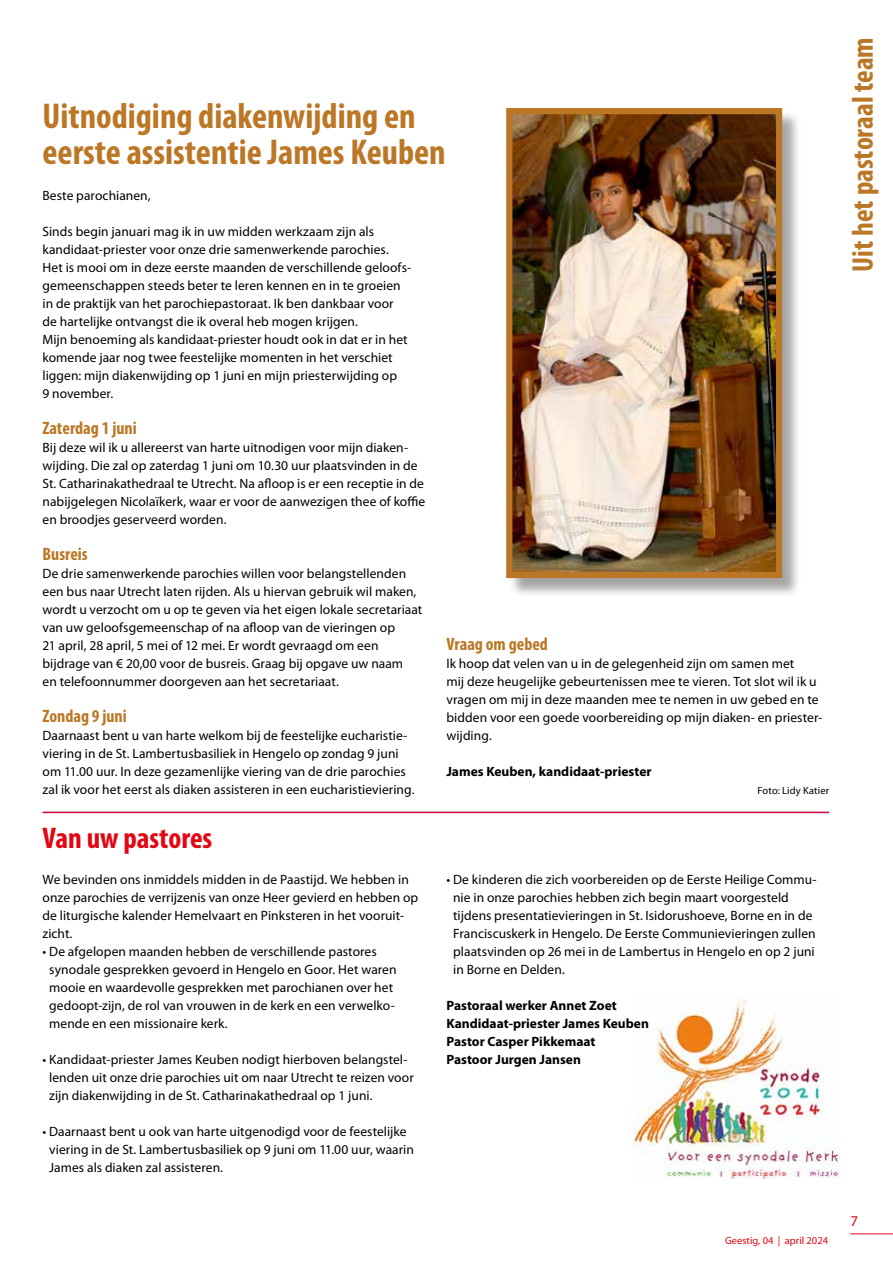
<style>
.page{position:relative;width:893px;height:1263px;background:#fff}
.page>*{position:absolute;margin:0;border:0;box-sizing:border-box;transform-origin:0 0}
.t1{font:700 condensed 36px/36px "Myriad Pro";color:#bb7725}
.t2{font:700 condensed 30px "Myriad Pro";color:#bb7725}
.t3{font:700 condensed 30px "Myriad Pro";color:#e30613}
.t4{font:700 condensed 18px "Myriad Pro";color:#bb7725}
.t5{font:15px "Myriad Pro";color:#e30613}
.t6{font:13.5px/18px "Myriad Pro";letter-spacing:.005em;color:#000}
.t7{font:700 13.5px/18px "Myriad Pro";color:#000}
.t8{font:10.5px "Myriad Pro";color:#e30613}
.t9{font:10.5px "Myriad Pro";letter-spacing:.01em;color:#000}
</style>
<div class="page">
<hr style="left:850px;top:1233px;width:43px;height:1px;background:#e30613">
<img style="left:634px;top:1000px;width:206px;height:178px">
<hr style="left:43px;top:812px;width:786px;height:1px;background:#ce0538">
<div style="left:508px;top:110px;width:294px;height:487px;background:#000;opacity:.35"></div>
<img style="left:513px;top:115px;width:262px;height:456px">
<div style="left:506px;top:108px;width:276px;height:470px;border:6px solid #bb7725"></div>
<h1 class="t1" style="left:43px;top:97px;width:405px">Uitnodiging diakenwijding en eerste assistentie James Keuben</h1>
<p class="t6" style="left:43px;top:186px;width:110px">Beste parochianen,</p>
<p class="t6" style="left:43px;top:222px;width:370px">Sinds begin januari mag ik in uw midden werkzaam zijn als kandidaat-priester voor onze drie samenwerkende parochies.<br>Het is mooi om in deze eerste maanden de verschillende geloofs&shy;gemeenschappen steeds beter te leren kennen en in te groeien in de praktijk van het parochiepastoraat. Ik ben dankbaar voor de hartelijke ontvangst die ik overal heb mogen krijgen.<br>Mijn benoeming als kandidaat-priester houdt ook in dat er in het komende jaar nog twee feestelijke momenten in het verschiet liggen: mijn diakenwijding op 1 juni en mijn priesterwijding op<br>9 november.</p>
<h3 class="t4" style="left:43px;top:416px;width:96px">Zaterdag 1 juni</h3>
<p class="t6" style="left:43px;top:438px;width:384px">Bij deze wil ik u allereerst van harte uitnodigen voor mijn diaken&shy;wijding. Die zal op zaterdag 1 juni om 10.30 uur plaatsvinden in de St. Catharinakathedraal te Utrecht. Na afloop is er een receptie in de nabijgelegen Nicolaïkerk, waar er voor de aanwezigen thee of koffie en broodjes geserveerd worden.</p>
<h3 class="t4" style="left:43px;top:542px;width:47px">Busreis</h3>
<p class="t6" style="left:43px;top:564px;width:381px">De drie samenwerkende parochies willen voor belangstellenden een bus naar Utrecht laten rijden. Als u hiervan gebruik wil maken, wordt u verzocht om u op te geven via het eigen lokale secretariaat van uw geloofsgemeenschap of na afloop van de vieringen op<br>21 april, 28 april, 5 mei of 12 mei. Er wordt gevraagd om een bijdrage van € 20,00 voor de busreis. Graag bij opgave uw naam<br>en telefoonnummer doorgeven aan het secretariaat.</p>
<h3 class="t4" style="left:43px;top:704px;width:86px">Zondag 9 juni</h3>
<p class="t6" style="left:43px;top:726px;width:373px">Daarnaast bent u van harte welkom bij de feestelijke eucharistie&shy;viering in de St. Lambertusbasiliek in Hengelo op zondag 9 juni om 11.00 uur. In deze gezamenlijke viering van de drie parochies zal ik voor het eerst als diaken assisteren in een eucharistieviering.</p>
<h2 class="t3" style="left:43px;top:819px;width:171px">Van uw pastores</h2>
<p class="t6" style="left:43px;top:870px;width:377px">We bevinden ons inmiddels midden in de Paastijd. We hebben in onze parochies de verrijzenis van onze Heer gevierd en hebben op de liturgische kalender Hemelvaart en Pinksteren in het vooruit&shy;zicht.</p>
<p class="t6" style="left:49px;top:942px;width:349px;text-indent:-7px">• De afgelopen maanden hebben de verschillende pastores synodale gesprekken gevoerd in Hengelo en Goor. Het waren mooie en waardevolle gesprekken met parochianen over het gedoopt-zijn, de rol van vrouwen in de kerk en een verwelko&shy;mende en een missionaire kerk.</p>
<p class="t6" style="left:49px;top:1050px;width:366px;text-indent:-7px">• Kandidaat-priester James Keuben nodigt hierboven belangstel&shy;lenden uit onze drie parochies uit om naar Utrecht te reizen voor zijn diakenwijding in de St. Catharinakathedraal op 1 juni.</p>
<p class="t6" style="left:49px;top:1122px;width:366px;text-indent:-7px">• Daarnaast bent u ook van harte uitgenodigd voor de feestelijke viering in de St. Lambertusbasiliek op 9 juni om 11.00 uur, waarin<br>James als diaken zal assisteren.</p>
<h3 class="t4" style="left:446px;top:632px;width:103px">Vraag om gebed</h3>
<p class="t6" style="left:446px;top:654px;width:377px">Ik hoop dat velen van u in de gelegenheid zijn om samen met<br>mij deze heugelijke gebeurtenissen mee te vieren. Tot slot wil ik u vragen om mij in deze maanden mee te nemen in uw gebed en te bidden voor een goede voorbereiding op mijn diaken- en priester&shy;wijding.</p>
<p class="t7" style="left:446px;top:762px;width:207px">James Keuben, kandidaat-priester</p>
<p class="t9" style="left:757px;top:784px;width:73px">Foto: Lidy Katier</p>
<p class="t6" style="left:453px;top:870px;width:365px;text-indent:-7px">• De kinderen die zich voorbereiden op de Eerste Heilige Commu&shy;nie in onze parochies hebben zich begin maart voorgesteld tijdens presentatievieringen in St. Isidorushoeve, Borne en in de Franciscuskerk in Hengelo. De Eerste Communievieringen zullen plaatsvinden op 26 mei in de Lambertus in Hengelo en op 2 juni in Borne en Delden.</p>
<p class="t7" style="left:446px;top:996px;width:204px">Pastoraal werker Annet Zoet<br>Kandidaat-priester James Keuben<br>Pastor Casper Pikkemaat<br>Pastoor Jurgen Jansen</p>
<p class="t8" style="left:725px;top:1234px;width:104px">Geestig, 04 | april 2024</p>
<h2 class="t2" style="left:844px;top:272px;width:236px;rotate:-90deg">Uit het pastoraal team</h2>
<p class="t5" style="left:850px;top:1211px;width:9px">7</p>
</div>
